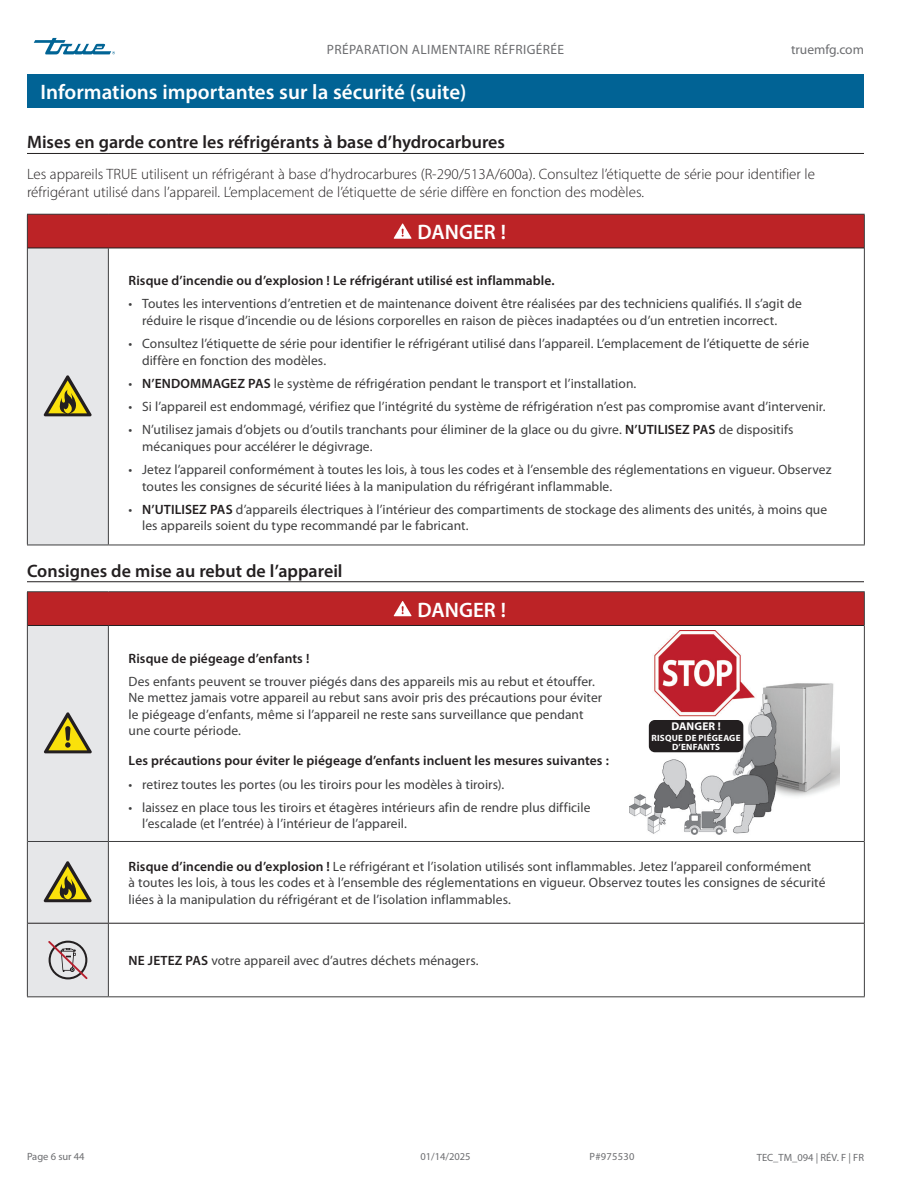
<style>
.page{position:relative;width:918px;height:1188px;background:#fff}
.page>*{position:absolute;margin:0;border:0;box-sizing:border-box;transform-origin:0 0}
.Title_bar_Page_header{font:600 21px "Myriad Pro";color:#fff}
.Tables_title_bar{font:600 21px "Myriad Pro";color:#fff}
.Subhead_underscore_H1{font:600 18px "Myriad Pro";color:#231f20}
.Body_Text_light_Normal{font:300 15px/18px "Myriad Pro";color:#231f20}
.Table_text{font:13.5px/16.5px "Myriad Pro";letter-spacing:.005em;color:#3e3e3f}
.Table_text_BOLD{font:600 13.5px "Myriad Pro";letter-spacing:.005em;color:#231f20}
.t1{font:13.5px "Myriad Pro";letter-spacing:.025em;color:#6c6d70}
.t2{font:13.5px "Myriad Pro";color:#6c6d70}
.Table_text-2{font:700 11.25px "Myriad Pro";letter-spacing:.015em;color:#fff}
.t3{font:10.5px "Myriad Pro";color:#6c6d70}
.Table_text-3{font:700 9.15px/9.1px "Myriad Pro";letter-spacing:.025em;color:#fff;text-align:center}
.s1{font-weight:600;color:#231f20}
</style>
<div class="page">
<svg style="left:34px;top:38px;width:81px;height:16px"></svg>
<div style="left:27px;top:74px;width:837px;height:34px;background:#016395"></div>
<div style="left:27px;top:214px;width:837px;height:34px;background:#bc2326"></div>
<div style="left:27px;top:248px;width:81px;height:297px;background:#e6e7e9"></div>
<hr style="left:27px;top:214px;width:81px;height:1px;background:#3e3e3f">
<hr style="left:27px;top:215px;width:1px;height:33px;background:#3e3e3f">
<hr style="left:108px;top:214px;width:757px;height:1px;background:#3e3e3f">
<hr style="left:864px;top:215px;width:1px;height:33px;background:#3e3e3f">
<hr style="left:27px;top:248px;width:1px;height:297px;background:#3e3e3f">
<hr style="left:108px;top:248px;width:1px;height:297px;background:#3e3e3f">
<hr style="left:864px;top:248px;width:1px;height:297px;background:#3e3e3f">
<hr style="left:27px;top:545px;width:81px;height:1px;background:#3e3e3f">
<hr style="left:108px;top:545px;width:757px;height:1px;background:#3e3e3f">
<hr style="left:28px;top:248px;width:80px;height:1px;background:#231f20">
<hr style="left:108px;top:248px;width:756px;height:1px;background:#231f20">
<svg style="left:394px;top:223px;width:18px;height:16px"></svg>
<svg style="left:44px;top:375px;width:48px;height:41px"></svg>
<div style="left:27px;top:592px;width:837px;height:33px;background:#bc2326"></div>
<svg style="left:109px;top:626px;width:755px;height:370px"></svg>
<hr style="left:27px;top:591px;width:81px;height:1px;background:#3e3e3f">
<hr style="left:27px;top:592px;width:1px;height:33px;background:#3e3e3f">
<hr style="left:108px;top:591px;width:757px;height:1px;background:#3e3e3f">
<hr style="left:864px;top:592px;width:1px;height:33px;background:#3e3e3f">
<hr style="left:108px;top:626px;width:1px;height:215px;background:#3e3e3f">
<hr style="left:864px;top:625px;width:1px;height:216px;background:#3e3e3f">
<hr style="left:108px;top:842px;width:1px;height:81px;background:#3e3e3f">
<hr style="left:864px;top:841px;width:1px;height:82px;background:#3e3e3f">
<hr style="left:108px;top:924px;width:1px;height:72px;background:#3e3e3f">
<hr style="left:864px;top:923px;width:1px;height:73px;background:#3e3e3f">
<hr style="left:108px;top:841px;width:756px;height:1px;background:#3e3e3f">
<hr style="left:108px;top:996px;width:757px;height:1px;background:#3e3e3f">
<hr style="left:108px;top:625px;width:756px;height:1px;background:#231f20">
<hr style="left:108px;top:923px;width:756px;height:1px;background:#231f20">
<svg style="left:394px;top:601px;width:18px;height:15px"></svg>
<svg style="left:27px;top:625px;width:81px;height:372px;background:#d9d8d3"></svg>
<hr style="left:27px;top:153px;width:837px;height:1px;background:#231f20">
<hr style="left:27px;top:581px;width:837px;height:1px;background:#231f20">
<img style="left:630px;top:630px;width:210px;height:205px">
<div style="left:649px;top:720px;width:94px;height:32px;background:#231f20;border-radius:6px"></div>
<p class="t1" style="left:327px;top:42px;width:239px">PRÉPARATION ALIMENTAIRE RÉFRIGÉRÉE</p>
<p class="t2" style="left:791px;top:42px;width:74px">truemfg.com</p>
<p class="Title_bar_Page_header" style="left:40px;top:79px;width:428px">Informations importantes sur la sécurité (suite)</p>
<p class="Subhead_underscore_H1" style="left:27px;top:131px;width:480px">Mises en garde contre les réfrigérants à base d’hydrocarbures</p>
<p class="Body_Text_light_Normal" style="left:27px;top:165px;width:789px">Les appareils TRUE utilisent un réfrigérant à base d’hydrocarbures (R-290/513A/600a). Consultez l’étiquette de série pour identifier le réfrigérant utilisé dans l’appareil. L’emplacement de l’étiquette de série diffère en fonction des modèles.</p>
<p class="Tables_title_bar" style="left:418px;top:219px;width:90px">DANGER !</p>
<p class="Table_text_BOLD" style="left:129px;top:272px;width:428px">Risque d’incendie ou d’explosion ! Le réfrigérant utilisé est inflammable.</p>
<p class="Table_text" style="left:142px;top:295px;width:661px;text-indent:-14px">• Toutes les interventions d’entretien et de maintenance doivent être réalisées par des techniciens qualifiés. Il s’agit de réduire le risque d’incendie ou de lésions corporelles en raison de pièces inadaptées ou d’un entretien incorrect.</p>
<p class="Table_text" style="left:142px;top:335px;width:669px;text-indent:-14px">• Consultez l’étiquette de série pour identifier le réfrigérant utilisé dans l’appareil. L’emplacement de l’étiquette de série diffère en fonction des modèles.</p>
<p class="Table_text" style="left:129px;top:375px;width:509px">• <span class="s1">N’ENDOMMAGEZ PAS</span> le système de réfrigération pendant le transport et l’installation.</p>
<p class="Table_text" style="left:129px;top:398px;width:699px">• Si l’appareil est endommagé, vérifiez que l’intégrité du système de réfrigération n’est pas compromise avant d’intervenir.</p>
<p class="Table_text" style="left:142px;top:421px;width:653px;text-indent:-14px">• N’utilisez jamais d’objets ou d’outils tranchants pour éliminer de la glace ou du givre. <span class="s1">N’UTILISEZ PAS</span> de dispositifs mécaniques pour accélérer le dégivrage.</p>
<p class="Table_text" style="left:142px;top:461px;width:691px;text-indent:-14px">• Jetez l’appareil conformément à toutes les lois, à tous les codes et à l’ensemble des réglementations en vigueur. Observez toutes les consignes de sécurité liées à la manipulation du réfrigérant inflammable.</p>
<p class="Table_text" style="left:142px;top:501px;width:687px;text-indent:-14px">• <span class="s1">N’UTILISEZ PAS</span> d’appareils électriques à l’intérieur des compartiments de stockage des aliments des unités, à moins que les appareils soient du type recommandé par le fabricant.</p>
<p class="Subhead_underscore_H1" style="left:27px;top:559px;width:317px">Consignes de mise au rebut de l’appareil</p>
<p class="Tables_title_bar" style="left:418px;top:596px;width:90px">DANGER !</p>
<p class="Table_text_BOLD" style="left:129px;top:649px;width:182px">Risque de piégeage d’enfants !</p>
<p class="Table_text" style="left:129px;top:673px;width:475px">Des enfants peuvent se trouver piégés dans des appareils mis au rebut et étouffer.<br>Ne mettez jamais votre appareil au rebut sans avoir pris des précautions pour éviter le piégeage d’enfants, même si l’appareil ne reste sans surveillance que pendant une courte période.</p>
<p class="Table_text_BOLD" style="left:129px;top:752px;width:482px">Les précautions pour éviter le piégeage d’enfants incluent les mesures suivantes :</p>
<p class="Table_text" style="left:129px;top:776px;width:377px">• retirez toutes les portes (ou les tiroirs pour les modèles à tiroirs).</p>
<p class="Table_text" style="left:142px;top:799px;width:450px;text-indent:-14px">• laissez en place tous les tiroirs et étagères intérieurs afin de rendre plus difficile l’escalade (et l’entrée) à l’intérieur de l’appareil.</p>
<p class="Table_text" style="left:129px;top:858px;width:698px"><span class="s1">Risque d’incendie ou d’explosion !</span> Le réfrigérant et l’isolation utilisés sont inflammables. Jetez l’appareil conformément<br>à toutes les lois, à tous les codes et à l’ensemble des réglementations en vigueur. Observez toutes les consignes de sécurité liées à la manipulation du réfrigérant et de l’isolation inflammables.</p>
<p class="Table_text-2" style="left:671px;top:719px;width:51px">DANGER !</p>
<p class="Table_text-3" style="left:652px;top:733px;width:91px">RISQUE DE PIÉGEAGE<br>D’ENFANTS</p>
<p class="Table_text" style="left:129px;top:952px;width:352px"><span class="s1">NE JETEZ PAS</span> votre appareil avec d’autres déchets ménagers.</p>
<p class="t3" style="left:27px;top:1150px;width:59px">Page 6 sur 44</p>
<p class="t3" style="left:420px;top:1150px;width:52px">01/14/2025</p>
<p class="t3" style="left:590px;top:1150px;width:46px">P#975530</p>
<p class="t3" style="left:757px;top:1151px;width:109px">TEC_TM_094 | RÉV. F | FR</p>
</div>
